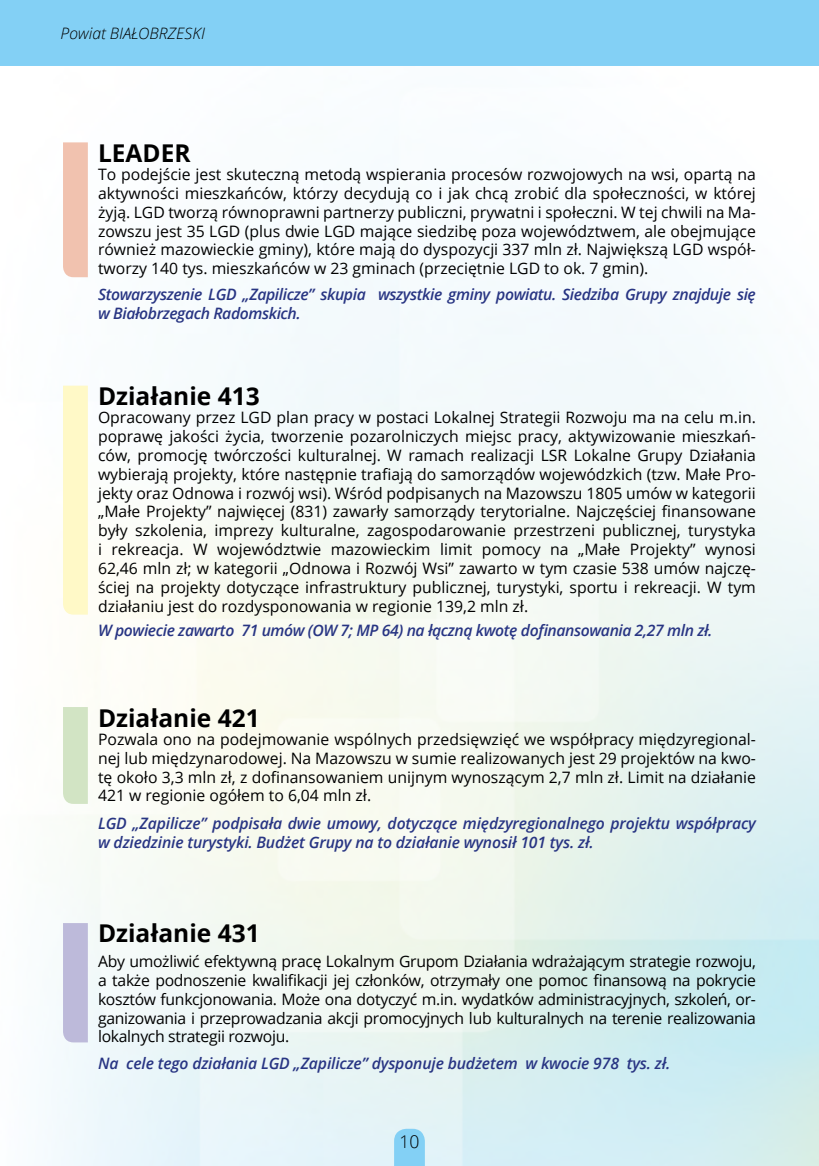
<style>
.page{position:relative;width:819px;height:1166px;background:#fff}
.page>*{position:absolute;margin:0;border:0;box-sizing:border-box;transform-origin:0 0}
.t1{font:700 24.5px "Open Sans";color:#000}
.t2{font:300 17.5px "Open Sans";color:#000}
.t3{font:15.75px/18.9px "Open Sans";color:#000;text-align:justify}
.t4{font:italic 600 15.75px/18.9px "Open Sans";letter-spacing:-.01em;color:#283583}
.t5{font:italic 300 15.75px "Open Sans";color:#000}
</style>
<div class="page">
<div style="left:0;top:0;width:819px;height:66px;background:#83d0f5"></div>
<div style="left:63px;top:142px;width:25px;height:135px;background:#f1c2af"></div>
<div style="left:63px;top:386px;width:25px;height:228px;background:#fff9c7"></div>
<div style="left:63px;top:707px;width:25px;height:97px;background:#d2e4c4"></div>
<div style="left:63px;top:923px;width:25px;height:119px;background:#bdbada"></div>
<svg style="left:394px;top:1129px;width:31px;height:37px"></svg>
<p class="t5" style="left:61px;top:22px;width:146px">Powiat BIAŁOBRZESKI</p>
<h1 class="t1" style="left:98px;top:136px;width:94px">LEADER</h1>
<p class="t3" style="left:98px;top:164px;width:659px">To podejście jest skuteczną metodą wspierania procesów rozwojowych na wsi, opartą na aktywności mieszkańców, którzy decydują co i jak chcą zrobić dla społeczności, w której żyją. LGD tworzą równoprawni partnerzy publiczni, prywatni i społeczni. W tej chwili na Ma&shy;zowszu jest 35 LGD (plus dwie LGD mające siedzibę poza województwem, ale obejmujące również mazowieckie gminy), które mają do dyspozycji 337 mln zł. Największą LGD współ&shy;tworzy 140 tys. mieszkańców w 23 gminach (przeciętnie LGD to ok. 7 gmin).</p>
<p class="t4" style="left:98px;top:284px;width:659px">Stowarzyszenie LGD „Zapilicze” skupia wszystkie gminy powiatu. Siedziba Grupy znajduje się w Białobrzegach Radomskich.</p>
<h1 class="t1" style="left:98px;top:378px;width:163px">Działanie 413</h1>
<p class="t3" style="left:98px;top:407px;width:659px">Opracowany przez LGD plan pracy w postaci Lokalnej Strategii Rozwoju ma na celu m.in. poprawę jakości życia, tworzenie pozarolniczych miejsc pracy, aktywizowanie mieszkań&shy;ców, promocję twórczości kulturalnej. W ramach realizacji LSR Lokalne Grupy Działania wybierają projekty, które następnie trafiają do samorządów wojewódzkich (tzw. Małe Pro&shy;jekty oraz Odnowa i rozwój wsi). Wśród podpisanych na Mazowszu 1805 umów w kategorii „Małe Projekty” najwięcej (831) zawarły samorządy terytorialne. Najczęściej finansowane były szkolenia, imprezy kulturalne, zagospodarowanie przestrzeni publicznej, turystyka i rekreacja. W województwie mazowieckim limit pomocy na „Małe Projekty” wynosi 62,46 mln zł; w kategorii „Odnowa i Rozwój Wsi” zawarto w tym czasie 538 umów najczę&shy;ściej na projekty dotyczące infrastruktury publicznej, turystyki, sportu i rekreacji. W tym działaniu jest do rozdysponowania w regionie 139,2 mln zł.</p>
<p class="t4" style="left:98px;top:621px;width:616px">W powiecie zawarto 71 umów (OW 7; MP 64) na łączną kwotę dofinansowania 2,27 mln zł.</p>
<h1 class="t1" style="left:98px;top:701px;width:163px">Działanie 421</h1>
<p class="t3" style="left:98px;top:729px;width:659px">Pozwala ono na podejmowanie wspólnych przedsięwzięć we współpracy międzyregional&shy;nej lub międzynarodowej. Na Mazowszu w sumie realizowanych jest 29 projektów na kwo&shy;tę około 3,3 mln zł, z dofinansowaniem unijnym wynoszącym 2,7 mln zł. Limit na działanie 421 w regionie ogółem to 6,04 mln zł.</p>
<p class="t4" style="left:98px;top:813px;width:659px">LGD „Zapilicze” podpisała dwie umowy, dotyczące międzyregionalnego projektu współpracy w dziedzinie turystyki. Budżet Grupy na to działanie wynosił 101 tys. zł.</p>
<h1 class="t1" style="left:98px;top:915px;width:163px">Działanie 431</h1>
<p class="t3" style="left:98px;top:951px;width:659px">Aby umożliwić efektywną pracę Lokalnym Grupom Działania wdrażającym strategie rozwoju, a także podnoszenie kwalifikacji jej członków, otrzymały one pomoc finansową na pokrycie kosztów funkcjonowania. Może ona dotyczyć m.in. wydatków administracyjnych, szkoleń, or&shy;ganizowania i przeprowadzania akcji promocyjnych lub kulturalnych na terenie realizowania lokalnych strategii rozwoju.</p>
<p class="t4" style="left:98px;top:1054px;width:574px">Na cele tego działania LGD „Zapilicze” dysponuje budżetem w kwocie 978 tys. zł.</p>
<p class="t2" style="left:399px;top:1130px;width:21px">10</p>
</div>
